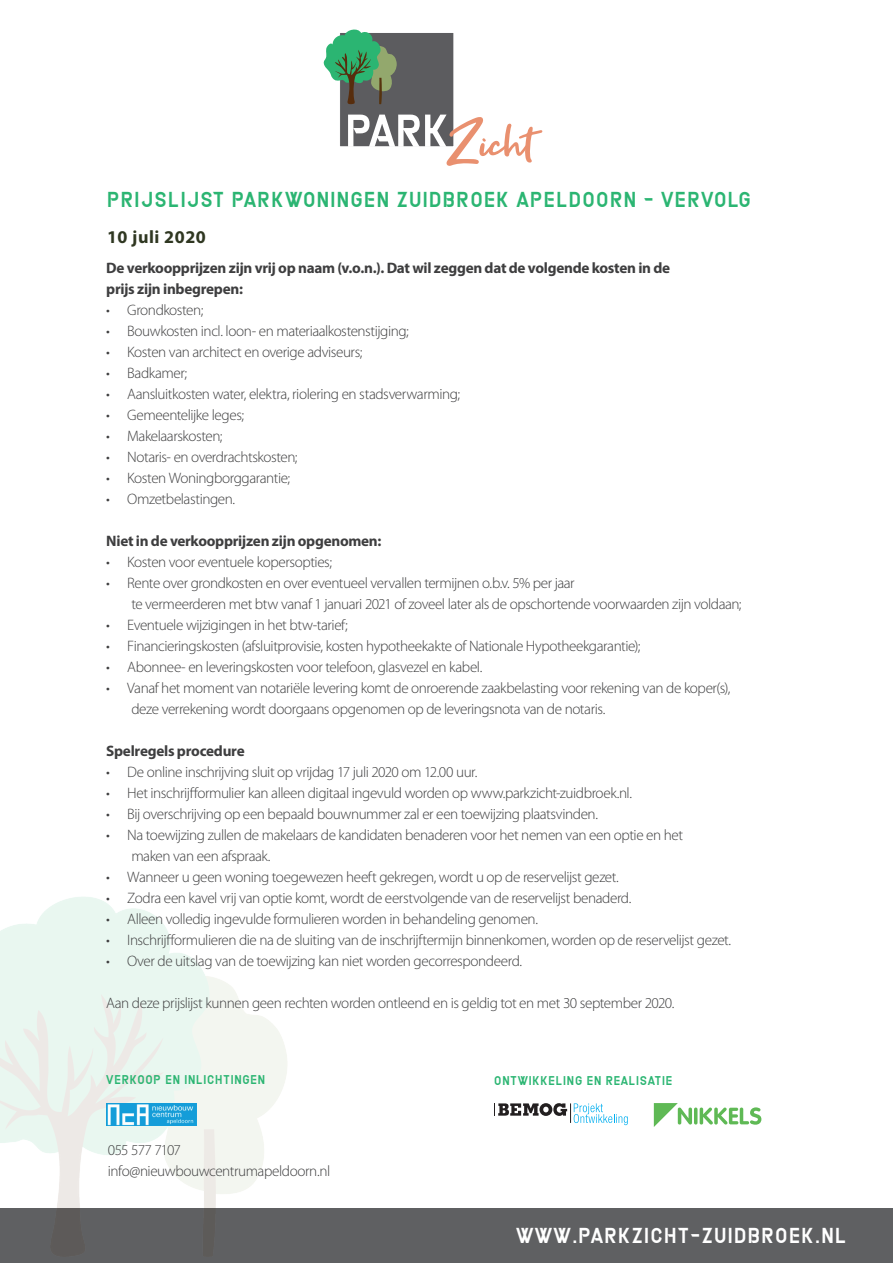
<style>
.page{position:relative;width:893px;height:1263px;background:#fff}
.page>*{position:absolute;margin:0;border:0;box-sizing:border-box;transform-origin:0 0}
.t1{font:25.5px "Alimony";letter-spacing:.05em;color:#2bb572}
.t2{font:25.5px "Alimony";letter-spacing:.05em;color:#fff}
.t3{font:700 18px "Myriad Pro";letter-spacing:.03em;color:#2f3721}
.t4{font:300 15.15px/21px "Myriad Pro";letter-spacing:-.03em;color:#3e3e3f}
.t5{font:700 15.15px/21px "Myriad Pro";letter-spacing:-.02em;color:#3e3e3f}
.t6{font:15px "Alimony";letter-spacing:.05em;color:#2bb572}
</style>
<div class="page">
<div style="left:0;top:1209px;width:893px;height:54px;background:#5f6062"></div>
<img style="left:0;top:897px;width:434px;height:312px">
<img style="left:106px;top:1103px;width:91px;height:23px">
<svg style="left:494px;top:1103px;width:134px;height:22px"></svg>
<div style="left:339px;top:32px;width:115px;height:115px;background:#5c5c5f;border:1px solid #fff"></div>
<svg style="left:324px;top:30px;width:73px;height:75px"></svg>
<svg style="left:348px;top:115px;width:194px;height:51px"></svg>
<svg style="left:654px;top:1103px;width:38px;height:24px"></svg>
<hr style="left:694px;top:1107px;width:3px;height:17px;background:#5fb955;border-radius:2px">
<svg style="left:700px;top:1107px;width:61px;height:18px"></svg>
<h1 class="t1" style="left:107px;top:188px;width:645px">PRIJSLIJST PARKWONINGEN ZUIDBROEK APELDOORN - VERVOLG</h1>
<p class="t3" style="left:107px;top:225px;width:100px">10 juli 2020</p>
<p class="t5" style="left:106px;top:257px;width:565px">De verkoopprijzen zijn vrij op naam (v.o.n.). Dat wil zeggen dat de volgende kosten in de prijs zijn inbegrepen:</p>
<p class="t4" style="left:106px;top:300px;width:98px">• Grondkosten;</p>
<p class="t4" style="left:106px;top:321px;width:304px">• Bouwkosten incl. loon- en materiaalkostenstijging;</p>
<p class="t4" style="left:106px;top:342px;width:258px">• Kosten van architect en overige adviseurs;</p>
<p class="t4" style="left:106px;top:363px;width:82px">• Badkamer;</p>
<p class="t4" style="left:106px;top:384px;width:355px">• Aansluitkosten water, elektra, riolering en stadsverwarming;</p>
<p class="t4" style="left:106px;top:405px;width:139px">• Gemeentelijke leges;</p>
<p class="t4" style="left:106px;top:426px;width:118px">• Makelaarskosten;</p>
<p class="t4" style="left:106px;top:447px;width:193px">• Notaris- en overdrachtskosten;</p>
<p class="t4" style="left:106px;top:468px;width:185px">• Kosten Woningborggarantie;</p>
<p class="t4" style="left:106px;top:489px;width:130px">• Omzetbelastingen.</p>
<p class="t5" style="left:106px;top:530px;width:277px">Niet in de verkoopprijzen zijn opgenomen:</p>
<p class="t4" style="left:106px;top:552px;width:227px">• Kosten voor eventuele kopersopties;</p>
<p class="t4" style="left:131px;top:573px;width:612px;text-indent:-25px">• Rente over grondkosten en over eventueel vervallen termijnen o.b.v. 5% per jaar<br>te vermeerderen met btw vanaf 1 januari 2021 of zoveel later als de opschortende voorwaarden zijn voldaan;</p>
<p class="t4" style="left:106px;top:615px;width:243px">• Eventuele wijzigingen in het btw-tarief;</p>
<p class="t4" style="left:106px;top:636px;width:536px">• Financieringskosten (afsluitprovisie, kosten hypotheekakte of Nationale Hypotheekgarantie);</p>
<p class="t4" style="left:106px;top:657px;width:378px">• Abonnee- en leveringskosten voor telefoon, glasvezel en kabel.</p>
<p class="t4" style="left:131px;top:678px;width:601px;text-indent:-25px">• Vanaf het moment van notariële levering komt de onroerende zaakbelasting voor rekening van de koper(s), deze verrekening wordt doorgaans opgenomen op de leveringsnota van de notaris.</p>
<p class="t5" style="left:106px;top:740px;width:140px">Spelregels procedure</p>
<p class="t4" style="left:106px;top:762px;width:373px">• De online inschrijving sluit op vrijdag 17 juli 2020 om 12.00 uur.</p>
<p class="t4" style="left:106px;top:783px;width:527px">• Het inschrijfformulier kan alleen digitaal ingevuld worden op www.parkzicht-zuidbroek.nl.</p>
<p class="t4" style="left:106px;top:804px;width:493px">• Bij overschrijving op een bepaald bouwnummer zal er een toewijzing plaatsvinden.</p>
<p class="t4" style="left:131px;top:825px;width:553px;text-indent:-25px">• Na toewijzing zullen de makelaars de kandidaten benaderen voor het nemen van een optie en het maken van een afspraak.</p>
<p class="t4" style="left:106px;top:867px;width:514px">• Wanneer u geen woning toegewezen heeft gekregen, wordt u op de reservelijst gezet.</p>
<p class="t4" style="left:106px;top:888px;width:527px">• Zodra een kavel vrij van optie komt, wordt de eerstvolgende van de reservelijst benaderd.</p>
<p class="t4" style="left:106px;top:909px;width:433px">• Alleen volledig ingevulde formulieren worden in behandeling genomen.</p>
<p class="t4" style="left:106px;top:930px;width:626px">• Inschrijfformulieren die na de sluiting van de inschrijftermijn binnenkomen, worden op de reservelijst gezet.</p>
<p class="t4" style="left:106px;top:951px;width:417px">• Over de uitslag van de toewijzing kan niet worden gecorrespondeerd.</p>
<p class="t4" style="left:106px;top:993px;width:569px">Aan deze prijslijst kunnen geen rechten worden ontleend en is geldig tot en met 30 september 2020.</p>
<p class="t6" style="left:106px;top:1073px;width:160px">VERKOOP EN INLICHTINGEN</p>
<p class="t4" style="left:108px;top:1139px;width:224px">055 577 7107 info@nieuwbouwcentrumapeldoorn.nl</p>
<p class="t6" style="left:494px;top:1074px;width:179px">ONTWIKKELING EN REALISATIE</p>
<h1 class="t2" style="left:516px;top:1224px;width:332px">WWW.PARKZICHT-ZUIDBROEK.NL</h1>
</div>
